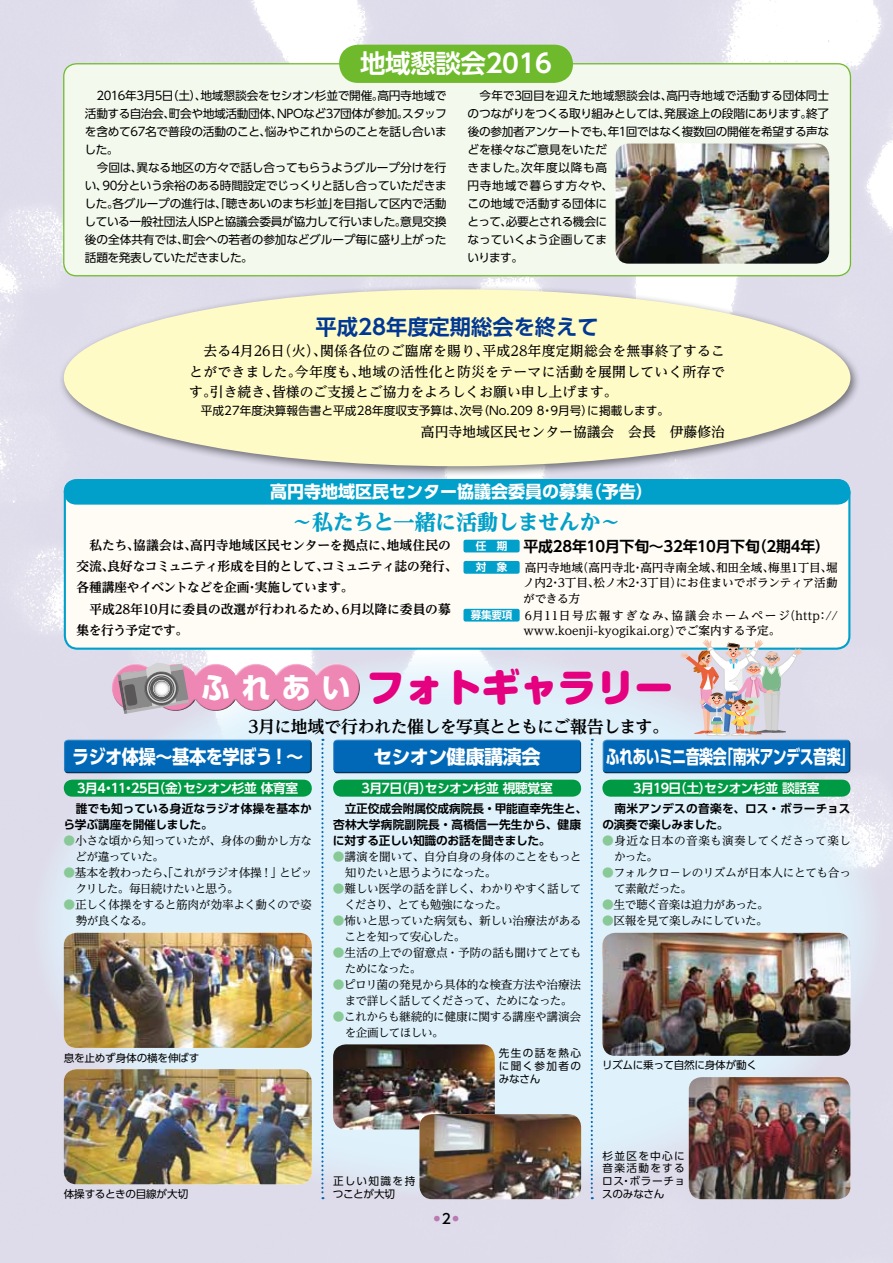
<style>
.page{position:relative;width:893px;height:1263px;background:#fff}
.page>*{position:absolute;margin:0;border:0;box-sizing:border-box;transform-origin:0 0}
.t1{font:900 38.25px "Shin M Go Pro";color:#e4007f}
.t2{font:700 25.5px "UD Shin Go Pro De";letter-spacing:-.015em;color:#fff}
.t3{font:800 21.3px "UD Reimin Pro";letter-spacing:-.03em;color:#00a0ca}
.t4{font:700 21.3px "UD Shin Go Pro De";color:#003894}
.t5{font:700 19.2px "UD Shin Go Pro";letter-spacing:-.035em;color:#fff;scale:.73 1}
.t6{font:700 19.2px "UD Shin Go Pro";letter-spacing:-.035em;color:#fff;scale:.9 1}
.t7{font:700 19.2px "UD Shin Go Pro";letter-spacing:-.035em;color:#fff}
.t8{font:700 16.95px "UD Reimin Pro";letter-spacing:-.03em;color:#000}
.t9{font:700 16.95px "UD Shin Go Pro";color:#fff}
.t10{font:700 14.85px "UD Shin Go Pro De";letter-spacing:-.015em;color:#000}
.t11{font:500 13.8px/20.2px "UD Reimin Pro";color:#000;text-align:justify}
.t12{font:700 12.75px/21.3px "UD Reimin Pro";letter-spacing:-.015em;color:#000}
.t13{font:700 12.75px "UD Shin Go Pro De";letter-spacing:-.035em;color:#fff}
.t14{font:11.7px/18px "UD Shin Go Pro";letter-spacing:-.02em;color:#000}
.t15{font:11.7px/15.9px "UD Reimin Pro";letter-spacing:-.045em;color:#000}
.t16{font:700 11.7px/15.9px "UD Shin Go Pro De";letter-spacing:-.005em;color:#000}
.t17{font:500 11.7px "UD Reimin Pro";color:#000}
.t18{font:11.7px "UD Shin Go Pro";color:#000}
.t19{font:11.7px/15.9px "UD Reimin Pro";letter-spacing:-.065em;color:#000}
.t20{font:500 11.7px "UD Reimin Pro";letter-spacing:.14em;color:#000}
.t21{font:11.7px/15.9px "UD Reimin Pro";letter-spacing:.015em;color:#000}
.t22{font:10.65px/12.8px "UD Shin Go Pro";letter-spacing:-.01em;color:#000;text-align:justify}
.t23{font:10.65px "UD Shin Go Pro";letter-spacing:-.03em;color:#000}
.t24{font:10.65px/12.8px "UD Shin Go Pro";letter-spacing:.1em;color:#000}
.t25{font:700 10.65px "UD Shin Go Pro De";color:#fff}
.t26{font:500 6.45px "UD Shin Go Pro";color:#ba79b1}
.s1{font-size:10.65px;color:#fff}
.s2{font-family:"UD Shin Go Pro De";font-weight:700;font-size:10.65px;color:#fff}
.s3{font-family:"UD Shin Go Pro";font-weight:700;font-size:29.55px;color:#fff}
.s4{color:#89c997}
.s5{font-size:13.8px;color:#000}
</style>
<div class="page">
<img style="left:0;top:0;width:893px;height:1263px">
<div style="left:32px;top:653px;width:850px;height:546px;background:#dff2fc;border-radius:50%"></div>
<div style="left:62px;top:737px;width:250px;height:37px;background:#000;opacity:.75"></div>
<div style="left:331px;top:737px;width:250px;height:37px;background:#000;opacity:.75"></div>
<div style="left:600px;top:737px;width:251px;height:37px;background:#000;opacity:.75"></div>
<div style="left:64px;top:780px;width:248px;height:17px;background:#094;border-radius:9px"></div>
<div style="left:333px;top:780px;width:248px;height:17px;background:#094;border-radius:9px"></div>
<div style="left:602px;top:780px;width:248px;height:17px;background:#094;border-radius:9px"></div>
<img style="left:602px;top:933px;width:248px;height:123px">
<img style="left:689px;top:1077px;width:161px;height:122px">
<div style="left:64px;top:64px;width:786px;height:212px;background:#f4f9ed;border-radius:13px"></div>
<div style="left:63px;top:63px;width:788px;height:213px;border:1px solid #6fba2c;border-radius:13px"></div>
<div style="left:58px;top:283px;width:809px;height:199px;background:#000;opacity:.5"></div>
<div style="left:64px;top:289px;width:786px;height:177px;background:#fffbc7;border-radius:50%"></div>
<img style="left:616px;top:144px;width:213px;height:120px">
<div style="left:339px;top:45px;width:234px;height:38px;background:#6fba2c;border-radius:19px"></div>
<img style="left:333px;top:1044px;width:162px;height:85px">
<img style="left:419px;top:1114px;width:162px;height:85px">
<svg style="left:591px;top:739px;width:2px;height:460px"></svg>
<svg style="left:321px;top:739px;width:3px;height:460px"></svg>
<img style="left:64px;top:933px;width:248px;height:115px">
<img style="left:64px;top:1069px;width:248px;height:115px">
<div style="left:65px;top:480px;width:784px;height:169px;background:#fffbf5;border-radius:13px"></div>
<div style="left:64px;top:479px;width:786px;height:171px;border:2px solid #00a0ca;border-radius:13px"></div>
<div style="left:463px;top:540px;width:57px;height:12px;background:#00a0ca;border-radius:2px"></div>
<div style="left:463px;top:561px;width:57px;height:13px;background:#00a0ca;border-radius:2px"></div>
<div style="left:463px;top:609px;width:57px;height:12px;background:#00a0ca;border-radius:2px"></div>
<div style="left:64px;top:479px;width:786px;height:26px;background:#00a0ca;border-radius:13px"></div>
<div style="left:110px;top:661px;width:281px;height:50px;background:#000;opacity:.75"></div>
<svg style="left:117px;top:663px;width:72px;height:51px;background:#a99aa2"></svg>
<img style="left:680px;top:639px;width:123px;height:97px">
<h2 class="t2" style="left:360px;top:43px;width:193px">地域懇談会2016</h2>
<p class="t14" style="left:85px;top:86px;width:364px">　2016年3月5日（土）、地域懇談会をセシオン杉並で開催。高円寺地域で活動する自治会、町会や地域活動団体、NPOなど37団体が参加。スタッフを含めて67名で普段の活動のこと、悩みやこれからのことを話し合いました。<br>　今回は、異なる地区の方々で話し合ってもらうようグループ分けを行い、90分という余裕のある時間設定でじっくりと話し合っていただきました。各グループの進行は、「聴きあいのまち杉並」を目指して区内で活動している一般社団法人ISPと協議会委員が協力して行いました。意見交換後の全体共有では、町会への若者の参加などグループ毎に盛り上がった話題を発表していただきました。</p>
<p class="t14" style="left:467px;top:86px;width:363px">　今年で3回目を迎えた地域懇談会は、高円寺地域で活動する団体同士のつながりをつくる取り組みとしては、発展途上の段階にあります。終了後の参加者アンケートでも、年1回ではなく複数回の開催を希望する声などを様々なご意見をいただ<br>きました。次年度以降も高<br>円寺地域で暮らす方々や、<br>この地域で活動する団体に<br>とって、必要とされる機会に<br>なっていくよう企画してま<br>いります。</p>
<h3 class="t4" style="left:315px;top:310px;width:285px">平成28年度定期総会を終えて</h3>
<p class="t11" style="left:189px;top:341px;width:537px">　去る4月26日（火）、関係各位のご臨席を賜り、平成28年度定期総会を無事終了することができました。今年度も、地域の活性化と防災をテーマに活動を展開していく所存です。引き続き、皆様のご支援とご協力をよろしくお願い申し上げます。</p>
<p class="t18" style="left:189px;top:401px;width:481px">　平成27年度決算報告書と平成28年度収支予算は、次号（No.209 8・9月号）に掲載します。</p>
<p class="t11" style="left:421px;top:421px;width:306px">高円寺地域区民センター協議会　会長　伊藤修治</p>
<h3 class="t9" style="left:270px;top:478px;width:384px">高円寺地域区民センター協議会委員の募集（予告）</h3>
<h3 class="t3" style="left:292px;top:504px;width:331px">〜私たちと一緒に活動しませんか〜</h3>
<p class="t12" style="left:76px;top:534px;width:383px;text-indent:13px">私たち、協議会は、高円寺地域区民センターを拠点に、地域住民の交流、良好なコミュニティ形成を目的として、コミュニティ誌の発行、各種講座やイベントなどを企画・実施しています。<br>　平成28年10月に委員の改選が行われるため、6月以降に委員の募集を行う予定です。</p>
<p class="t10" style="left:476px;top:534px;width:356px"><span class="s1">任　期</span> 平成28年10月下旬～32年10月下旬（2期4年）</p>
<p class="t25" style="left:476px;top:559px;width:33px">対　象</p>
<p class="t17" style="left:525px;top:558px;width:314px">高円寺地域（高円寺北・高円寺南全域、和田全域、梅里1丁目、堀</p>
<p class="t17" style="left:523px;top:573px;width:316px">ノ内2・3丁目、松ノ木2・3丁目）にお住まいでボランティア活動</p>
<p class="t17" style="left:523px;top:589px;width:58px">ができる方</p>
<p class="t20" style="left:471px;top:606px;width:368px"><span class="s2">募集要項</span> 6月11日号広報すぎなみ、協議会ホームページ（http：//</p>
<p class="t17" style="left:523px;top:621px;width:258px">www.koenji-kyogikai.org）でご案内する予定。</p>
<h1 class="t1" style="left:201px;top:656px;width:474px"><span class="s3">ふれあい</span>フォトギャラリー</h1>
<h3 class="t8" style="left:248px;top:713px;width:423px">3月に地域で行われた催しを写真とともにご報告します。</h3>
<h3 class="t6" style="left:72px;top:740px;width:258px">ラジオ体操〜基本を学ぼう！〜</h3>
<h3 class="t7" style="left:373px;top:740px;width:169px">セシオン健康講演会</h3>
<h3 class="t5" style="left:606px;top:740px;width:342px">ふれあいミニ音楽会「南米アンデス音楽」</h3>
<p class="t16" style="left:63px;top:801px;width:250px">　誰でも知っている身近なラジオ体操を基本から学ぶ講座を開催しました。</p>
<p class="t15" style="left:75px;top:832px;width:238px;text-indent:-12px"><span class="s4">●</span>小さな頃から知っていたが、身体の動かし方などが違っていた。</p>
<p class="t19" style="left:75px;top:864px;width:239px;text-indent:-12px"><span class="s4">●</span>基本を教わったら、「これがラジオ体操！」とビックリした。毎日続けたいと思う。</p>
<p class="t15" style="left:76px;top:896px;width:238px;text-indent:-12px"><span class="s4">●</span>正しく体操をすると筋肉が効率よく動くので姿勢が良くなる。</p>
<p class="t13" style="left:77px;top:778px;width:223px">3月4・11・25日（金）セシオン杉並 体育室</p>
<p class="t13" style="left:361px;top:778px;width:193px">3月7日（月）セシオン杉並 視聴覚室</p>
<p class="t13" style="left:633px;top:778px;width:188px">3月19日（土）セシオン杉並 談話室</p>
<p class="t16" style="left:602px;top:801px;width:250px">　南米アンデスの音楽を、ロス・ボラーチョスの演奏で楽しみました。</p>
<p class="t21" style="left:614px;top:832px;width:238px;text-indent:-12px"><span class="s4">●</span>身近な日本の音楽も演奏してくださって楽しかった。</p>
<p class="t15" style="left:614px;top:864px;width:238px;text-indent:-12px"><span class="s4">●</span>フォルクロ－レのリズムが日本人にとても合って素敵だった。</p>
<p class="t15" style="left:602px;top:896px;width:168px"><span class="s4">●</span>生で聴く音楽は迫力があった。</p>
<p class="t15" style="left:602px;top:912px;width:167px"><span class="s4">●</span>区報を見て楽しみにしていた。</p>
<p class="t16" style="left:333px;top:801px;width:256px">　立正佼成会附属佼成病院長・甲能直幸先生と、杏林大学病院副院長・高橋信一先生から、健康に対する正しい知識のお話を聞きました。</p>
<p class="t15" style="left:345px;top:848px;width:238px;text-indent:-12px"><span class="s4">●</span>講演を聞いて、自分自身の身体のことをもっと知りたいと思うようになった。</p>
<p class="t15" style="left:344px;top:880px;width:238px;text-indent:-12px"><span class="s4">●</span>難しい医学の話を詳しく、わかりやすく話してくださり、とても勉強になった。</p>
<p class="t15" style="left:345px;top:912px;width:238px;text-indent:-12px"><span class="s4">●</span>怖いと思っていた病気も、新しい治療法があることを知って安心した。</p>
<p class="t15" style="left:345px;top:944px;width:238px;text-indent:-12px"><span class="s4">●</span>生活の上での留意点・予防の話も聞けてとてもためになった。</p>
<p class="t15" style="left:333px;top:976px;width:250px;text-align:center"><span class="s4">●</span>ピロリ菌の発見から具体的な検査方法や治療法まで詳しく話してくださって、ためになった。</p>
<p class="t15" style="left:345px;top:1008px;width:238px;text-indent:-12px"><span class="s4">●</span>これからも継続的に健康に関する講座や講演会を企画してほしい。</p>
<p class="t22" style="left:64px;top:1051px;width:137px">息を止めず身体の横を伸ばす</p>
<p class="t23" style="left:64px;top:1185px;width:126px">体操するときの目線が大切</p>
<p class="t24" style="left:333px;top:1174px;width:84px">正しい知識を持つことが大切</p>
<p class="t26" style="left:434px;top:1213px;width:27px">●<span class="s5">2</span>●</p>
<p class="t22" style="left:499px;top:1047px;width:84px">先生の話を熱心に聞く参加者のみなさん</p>
<p class="t23" style="left:602px;top:1057px;width:157px">リズムに乗って自然に身体が動く</p>
<p class="t22" style="left:602px;top:1149px;width:84px">杉並区を中心に音楽活動をするロス・ボラーチョスのみなさん</p>
</div>
